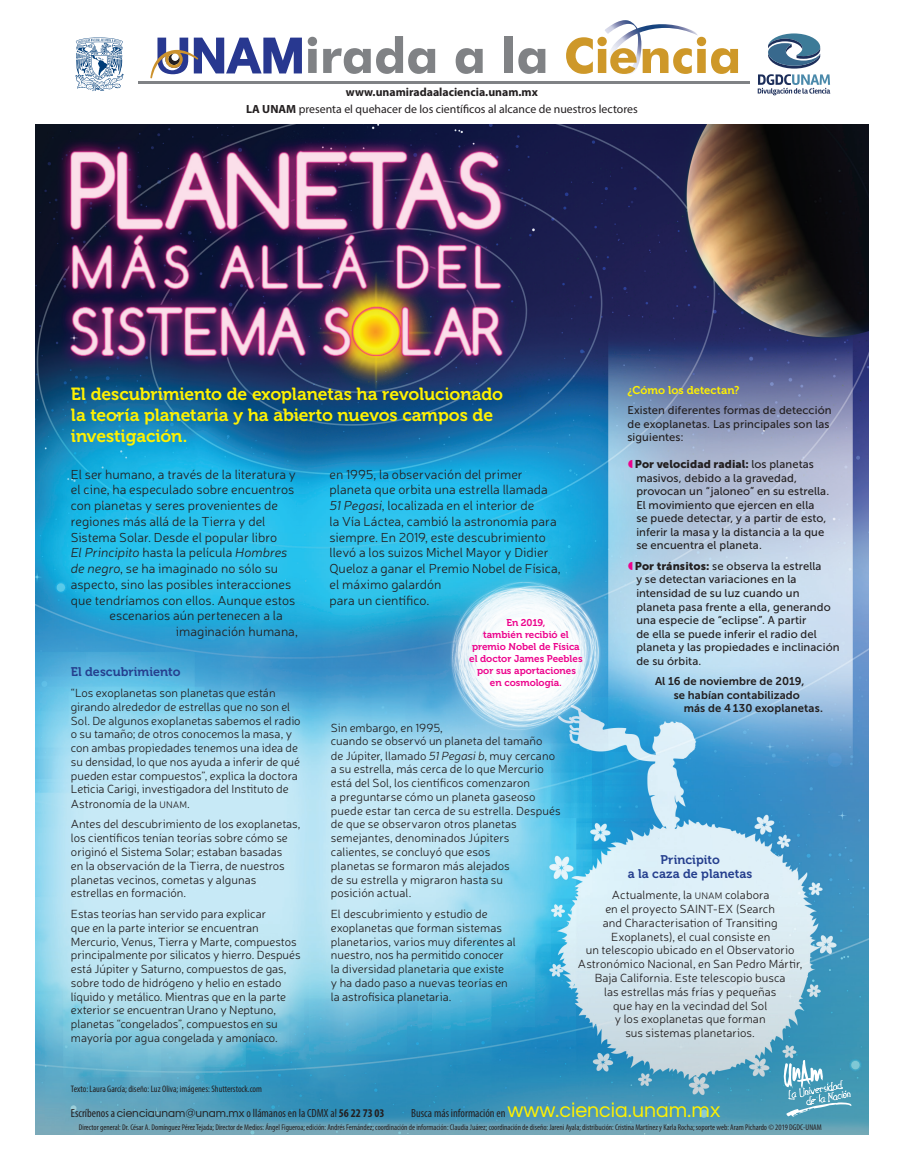
<style>
.page{position:relative;width:904px;height:1170px;background:#fff}
.page>*{position:absolute;margin:0;border:0;box-sizing:border-box;transform-origin:0 0}
.t1{font:17.5px/21px "Museo 700";letter-spacing:-.005em;color:#fff101}
.t2{font:300 13.12px/15.8px "Neris";color:#231f20}
.t3{font:italic 300 13.12px "Neris";color:#231f20}
.t4{font:12.5px/13.8px "Museo 700";letter-spacing:.005em;color:#253f8e;text-align:center}
.t5{font:300 11.88px/13.8px "Neris";color:#231f20}
.t6{font:11.75px/16.8px "Myriad Pro";color:#231f20;text-align:center}
.t7{font:condensed 11.75px "Myriad Pro";color:#231f20}
.t8{font:11.25px/13.5px "Museo Sans 500";letter-spacing:.01em;color:#231f20}
.t9{font:11.25px "Museo Sans 700";letter-spacing:.01em;color:#231f20}
.t10{font:11.25px "Museo Sans 900";letter-spacing:.005em;color:#231f20}
.t11{font:11.25px "Museo 700";letter-spacing:.005em;color:#fff101}
.t12{font:9.88px/12px "Museo 700";color:#ed028c;text-align:center}
.t13{font:condensed 9.5px "Myriad Pro";color:#231f20}
.t14{font:condensed 8.25px "Myriad Pro";color:#231f20}
.s1{font-weight:700}
.s2{font-family:"Museo Sans 500"}
.s3{font-family:"Museo Sans 900"}
.s4{font-style:normal}
.s5{font-style:italic}
.s6{font-size:9.5px}
.s7{font-family:"Questrial";font-stretch:normal}
.s8{font-family:"Questrial";font-stretch:normal;font-size:21.25px;color:#fff101}
</style>
<div class="page">
<img style="left:35px;top:124px;width:833px;height:1010px">
<svg style="left:783px;top:1059px;width:68px;height:57px;background:#6aaec4"></svg>
<svg style="left:757px;top:33px;width:73px;height:62px"></svg>
<svg style="left:76px;top:37px;width:48px;height:54px"></svg>
<hr style="left:138px;top:82px;width:612px;height:2px;background:#808285">
<svg style="left:308px;top:37px;width:9px;height:36px"></svg>
<svg style="left:323px;top:36px;width:112px;height:38px"></svg>
<svg style="left:455px;top:48px;width:27px;height:26px"></svg>
<div style="left:504px;top:36px;width:9px;height:37px;background:#808285"></div>
<svg style="left:518px;top:48px;width:27px;height:26px"></svg>
<svg style="left:150px;top:38px;width:152px;height:40px"></svg>
<img style="left:605px;top:20px;width:92px;height:49px">
<svg style="left:566px;top:37px;width:70px;height:37px"></svg>
<svg style="left:642px;top:37px;width:96px;height:37px"></svg>
<svg style="left:628px;top:460px;width:4px;height:8px"></svg>
<svg style="left:628px;top:561px;width:4px;height:9px"></svg>
<p class="t6" style="left:246px;top:84px;width:393px"><span class="s1">www.unamiradaalaciencia.unam.mx<br>LA UNAM</span> presenta el quehacer de los científicos al alcance de nuestros lectores</p>
<p class="t11" style="left:627px;top:383px;width:114px">¿Cómo los detectan?</p>
<p class="t8" style="left:627px;top:403px;width:206px">Existen diferentes formas de detección de exoplanetas. Las principales son las siguientes:</p>
<p class="t10" style="left:635px;top:458px;width:181px">Por velocidad radial: <span class="s2">los planetas</span></p>
<p class="t8" style="left:636px;top:471px;width:194px">masivos, debido a la gravedad, provocan un “jaloneo” en su estrella.<br>El movimiento que ejercen en ella<br>se puede detectar, y a partir de esto, inferir la masa y la distancia a la que se encuentra el planeta.</p>
<p class="t8" style="left:635px;top:559px;width:206px"><span class="s3">Por tránsitos:</span> se observa la estrella<br>y se detectan variaciones en la intensidad de su luz cuando un planeta pasa frente a ella, generando una especie de “eclipse”. A partir<br>de ella se puede inferir el radio del planeta y las propiedades e inclinación de su órbita.</p>
<p class="t9" style="left:655px;top:675px;width:151px">Al 16 de noviembre de 2019,</p>
<p class="t9" style="left:673px;top:688px;width:128px">se habían contabilizado</p>
<p class="t9" style="left:683px;top:702px;width:141px">más de 4 130 exoplanetas.</p>
<h1 class="t1" style="left:71px;top:384px;width:433px">El descubrimiento de exoplanetas ha revolucionado la teoría planetaria y ha abierto nuevos campos de investigación.</h1>
<p class="t2" style="left:71px;top:466px;width:226px">El ser humano, a través de la literatura y</p>
<p class="t2" style="left:71px;top:481px;width:225px">el cine, ha especulado sobre encuentros</p>
<p class="t2" style="left:71px;top:497px;width:208px">con planetas y seres provenientes de</p>
<p class="t2" style="left:71px;top:513px;width:196px">regiones más allá de la Tierra y del</p>
<p class="t2" style="left:71px;top:529px;width:208px">Sistema Solar. Desde el popular libro</p>
<p class="t3" style="left:71px;top:544px;width:218px">El Principito <span class="s4">hasta la película</span> Hombres</p>
<p class="t2" style="left:71px;top:560px;width:209px"><span class="s5">de negro</span>, se ha imaginado no sólo su</p>
<p class="t2" style="left:71px;top:576px;width:222px">aspecto, sino las posibles interacciones</p>
<p class="t2" style="left:71px;top:592px;width:226px">que tendríamos con ellos. Aunque estos</p>
<p class="t2" style="left:110px;top:607px;width:175px">escenarios aún pertenecen a la</p>
<p class="t2" style="left:176px;top:623px;width:123px">imaginación humana,</p>
<p class="t2" style="left:329px;top:466px;width:233px">en 1995, la observación del primer planeta que orbita una estrella llamada <span class="s5">51 Pegasi</span>, localizada en el interior de<br>la Vía Láctea, cambió la astronomía para siempre. En 2019, este descubrimiento llevó a los suizos Michel Mayor y Didier Queloz a ganar el Premio Nobel de Física, el máximo galardón<br>para un científico.</p>
<p class="t12" style="left:469px;top:616px;width:115px">En 2019,<br>también recibió el premio Nobel de Física el doctor James Peebles por sus aportaciones<br>en cosmología.</p>
<p class="t4" style="left:71px;top:665px;width:111px">El descubrimiento</p>
<p class="t5" style="left:71px;top:685px;width:231px">“Los exoplanetas son planetas que están girando alrededor de estrellas que no son el Sol. De algunos exoplanetas sabemos el radio o su tamaño; de otros conocemos la masa, y con ambas propiedades tenemos una idea de su densidad, lo que nos ayuda a inferir de qué pueden estar compuestos”, explica la doctora Leticia Carigi, investigadora del Instituto de Astronomía de la <span class="s6">UNAM</span>.</p>
<p class="t5" style="left:71px;top:817px;width:231px">Antes del descubrimiento de los exoplanetas, los científicos tenían teorías sobre cómo se originó el Sistema Solar; estaban basadas<br>en la observación de la Tierra, de nuestros planetas vecinos, cometas y algunas estrellas en formación.</p>
<p class="t5" style="left:71px;top:906px;width:231px">Estas teorías han servido para explicar<br>que en la parte interior se encuentran Mercurio, Venus, Tierra y Marte, compuestos principalmente por silicatos y hierro. Después está Júpiter y Saturno, compuestos de gas, sobre todo de hidrógeno y helio en estado líquido y metálico. Mientras que en la parte exterior se encuentran Urano y Neptuno, planetas “congelados”, compuestos en su mayoría por agua congelada y amoníaco.</p>
<p class="t5" style="left:331px;top:720px;width:231px">Sin embargo, en 1995,<br>cuando se observó un planeta del tamaño<br>de Júpiter, llamado <span class="s5">51 Pegasi b</span>, muy cercano a su estrella, más cerca de lo que Mercurio está del Sol, los científicos comenzaron<br>a preguntarse cómo un planeta gaseoso puede estar tan cerca de su estrella. Después de que se observaron otros planetas semejantes, denominados Júpiters calientes, se concluyó que esos<br>planetas se formaron más alejados<br>de su estrella y migraron hasta su<br>posición actual.</p>
<p class="t5" style="left:331px;top:906px;width:186px">El descubrimiento y estudio de exoplanetas que forman sistemas planetarios, varios muy diferentes al nuestro, nos ha permitido conocer<br>la diversidad planetaria que existe<br>y ha dado paso a nuevas teorías en la astrofísica planetaria.</p>
<p class="t4" style="left:628px;top:853px;width:126px">Principito<br>a la caza de planetas</p>
<p class="t5" style="left:578px;top:888px;width:226px;text-align:center">Actualmente, la <span class="s6">UNAM</span> colabora<br>en el proyecto SAINT-EX (Search<br>and Characterisation of Transiting Exoplanets), el cual consiste en<br>un telescopio ubicado en el Observatorio Astronómico Nacional, en San Pedro Mártir, Baja California. Este telescopio busca<br>las estrellas más frías y pequeñas<br>que hay en la vecindad del Sol<br>y los exoplanetas que forman<br>sus sistemas planetarios.</p>
<p class="t13" style="left:71px;top:1082px;width:193px">Texto: Laura García; diseño: Luz Oliva; imágenes: Shutterstock.com</p>
<p class="t14" style="left:79px;top:1122px;width:744px">Director general: Dr. César A. Domínguez Pérez Tejada; Director de Medios: Ángel Figueroa; edición: Andrés Fernández; coordinación de información: Claudia Juárez; coordinación de diseño: Jareni Ayala; distribución: Cristina Martínez y Karla Rocha; soporte web: Aram Pichardo © 2019 DGDC-UNAM</p>
<p class="t7" style="left:71px;top:1105px;width:315px">Escríbenos a <span class="s7">cienciaunam@unam.mx</span> o llámanos en la CDMX al <span class="s1">56 22 73 03</span></p>
<p class="t7" style="left:411px;top:1105px;width:310px">Busca más información en <span class="s8">www.ciencia.unam.mx</span></p>
</div>
